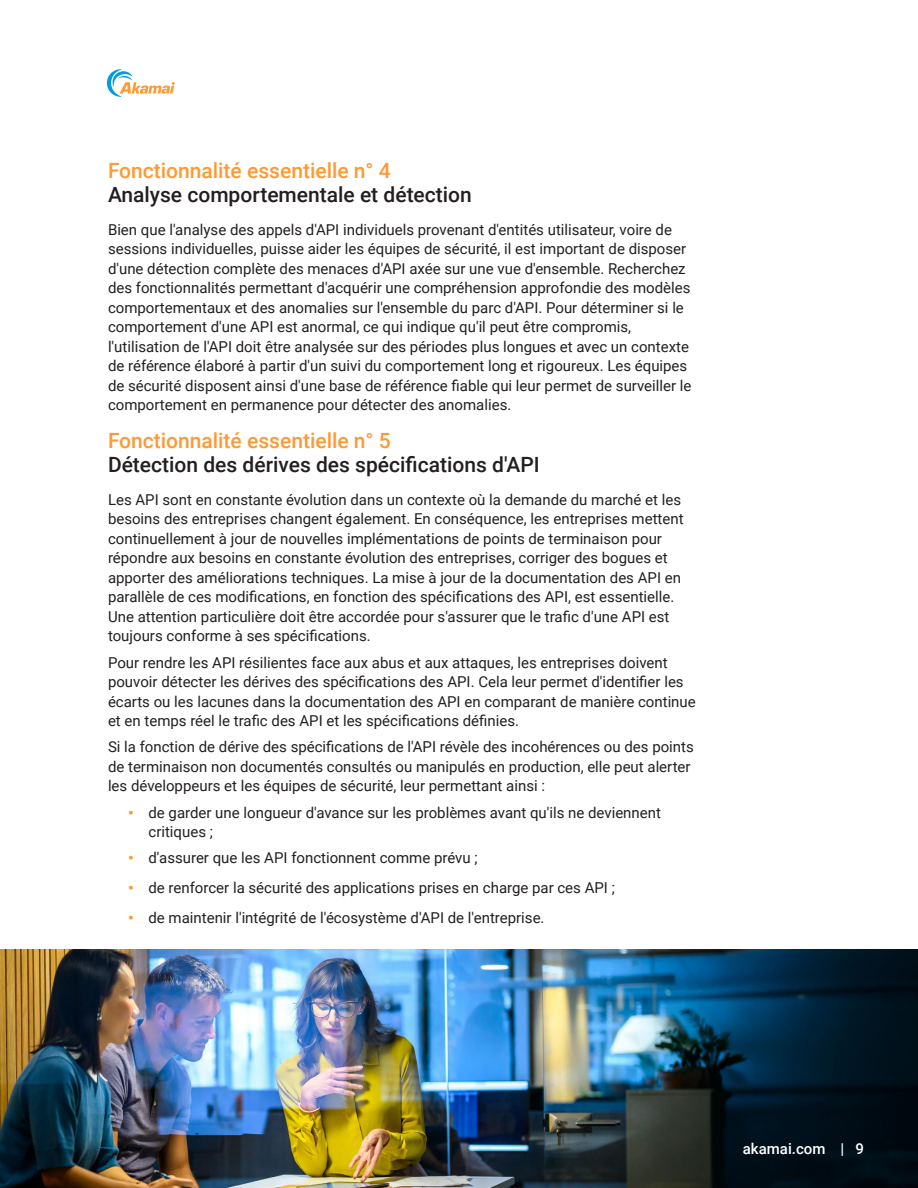
<style>
.page{position:relative;width:918px;height:1188px;background:#fff}
.page>*{position:absolute;margin:0;border:0;box-sizing:border-box;transform-origin:0 0}
.H2_-_Subheading{font:500 21px "Roboto";color:#231f20}
.H2_-_Subheading-2{font:500 21px "Roboto";color:#f93}
.Body{font:15px/19.5px "Roboto";color:#231f20}
.t1{font:500 15px "Roboto";color:#fff}
.s1{font-weight:900;color:#f93}
</style>
<div class="page">
<svg style="left:107px;top:69px;width:68px;height:28px"></svg>
<img style="left:0;top:949px;width:918px;height:239px">
<p class="H2_-_Subheading-2" style="left:108px;top:156px;width:284px">Fonctionnalité essentielle n° 4</p>
<p class="H2_-_Subheading" style="left:108px;top:180px;width:365px">Analyse comportementale et détection</p>
<p class="Body" style="left:108px;top:219px;width:585px">Bien que l'analyse des appels d'API individuels provenant d'entités utilisateur, voire de sessions individuelles, puisse aider les équipes de sécurité, il est important de disposer d'une détection complète des menaces d'API axée sur une vue d'ensemble. Recherchez des fonctionnalités permettant d'acquérir une compréhension approfondie des modèles comportementaux et des anomalies sur l'ensemble du parc d'API. Pour déterminer si le comportement d'une API est anormal, ce qui indique qu'il peut être compromis, l'utilisation de l'API doit être analysée sur des périodes plus longues et avec un contexte de référence élaboré à partir d'un suivi du comportement long et rigoureux. Les équipes de sécurité disposent ainsi d'une base de référence fiable qui leur permet de surveiller le comportement en permanence pour détecter des anomalies.</p>
<p class="H2_-_Subheading-2" style="left:108px;top:426px;width:284px">Fonctionnalité essentielle n° 5</p>
<p class="H2_-_Subheading" style="left:108px;top:450px;width:433px">Détection des dérives des spécifications d'API</p>
<p class="Body" style="left:108px;top:489px;width:577px">Les API sont en constante évolution dans un contexte où la demande du marché et les besoins des entreprises changent également. En conséquence, les entreprises mettent continuellement à jour de nouvelles implémentations de points de terminaison pour répondre aux besoins en constante évolution des entreprises, corriger des bogues et apporter des améliorations techniques. La mise à jour de la documentation des API en parallèle de ces modifications, en fonction des spécifications des API, est essentielle.<br>Une attention particulière doit être accordée pour s'assurer que le trafic d'une API est toujours conforme à ses spécifications.</p>
<p class="Body" style="left:108px;top:652px;width:589px">Pour rendre les API résilientes face aux abus et aux attaques, les entreprises doivent pouvoir détecter les dérives des spécifications des API. Cela leur permet d'identifier les écarts ou les lacunes dans la documentation des API en comparant de manière continue et en temps réel le trafic des API et les spécifications définies.</p>
<p class="Body" style="left:108px;top:737px;width:587px">Si la fonction de dérive des spécifications de l'API révèle des incohérences ou des points de terminaison non documentés consultés ou manipulés en production, elle peut alerter les développeurs et les équipes de sécurité, leur permettant ainsi :</p>
<p class="Body" style="left:148px;top:802px;width:514px;text-indent:-20px"><span class="s1">•</span> de garder une longueur d'avance sur les problèmes avant qu'ils ne deviennent critiques ;</p>
<p class="Body" style="left:128px;top:848px;width:351px"><span class="s1">•</span> d'assurer que les API fonctionnent comme prévu ;</p>
<p class="Body" style="left:128px;top:878px;width:488px"><span class="s1">•</span> de renforcer la sécurité des applications prises en charge par ces API ;</p>
<p class="Body" style="left:128px;top:908px;width:418px"><span class="s1">•</span> de maintenir l'intégrité de l'écosystème d'API de l'entreprise.</p>
<p class="t1" style="left:743px;top:1139px;width:123px">akamai.com | 9</p>
</div>
